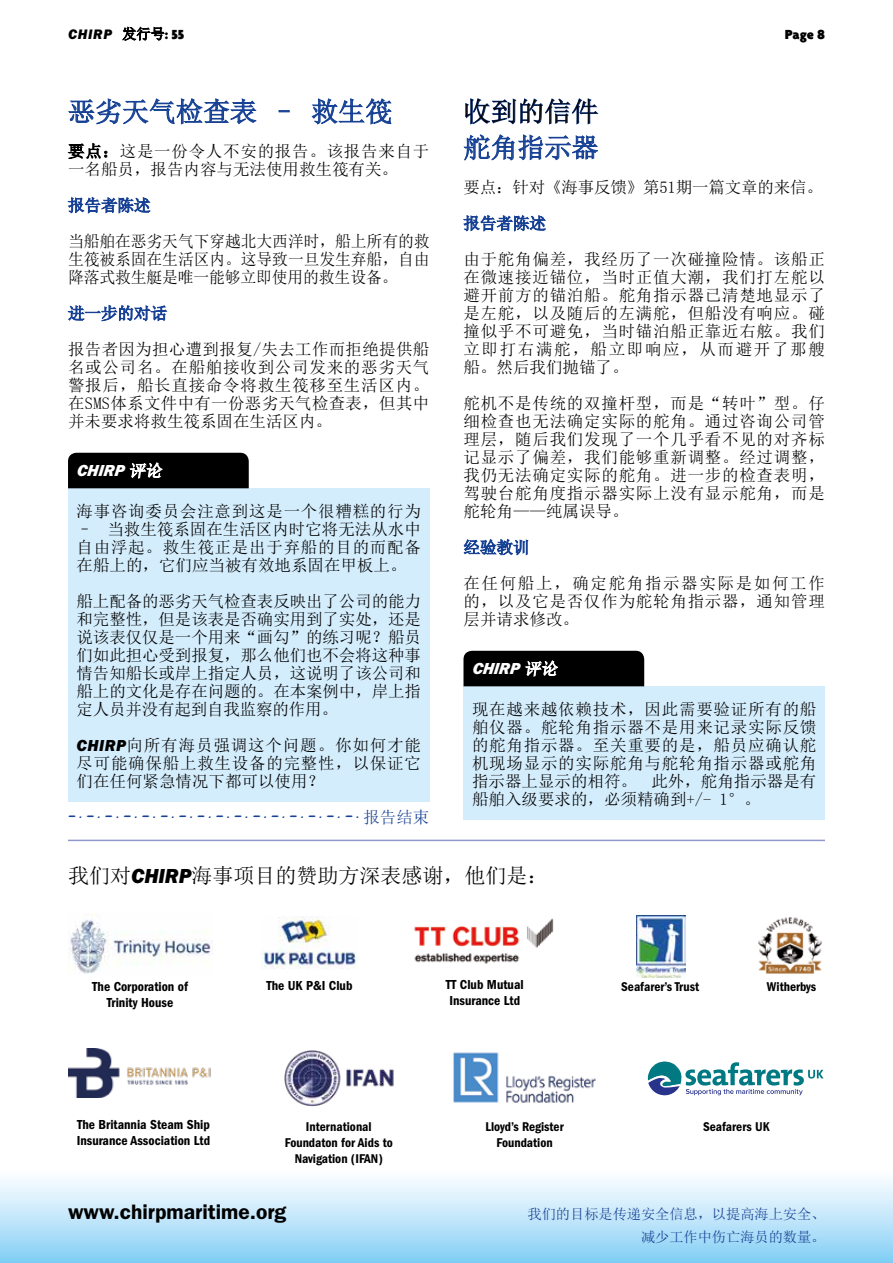
<style>
.page{position:relative;width:893px;height:1263px;background:#fff}
.page>*{position:absolute;margin:0;border:0;box-sizing:border-box;transform-origin:0 0}
.t1{font:27px "Sim Sun";color:#164194}
.t2{font:27px "Sim Sun";color:#000}
.t3{font:21px "Sim Sun";color:#000}
.t4{font:600 21px "ITC Franklin Gothic Std";color:#000}
.t5{font:16.5px/18px "Sim Sun";letter-spacing:.02em;color:#000;text-align:justify}
.t6{font:16.5px/18px "Sim Sun";letter-spacing:.02em;color:#000;text-align:justify;scale:.96 1}
.t7{font:16.5px "OPTI Calculator";color:#164194}
.t8{font:16.5px "Sim Sun";letter-spacing:-.01em;color:#000}
.t9{font:16.5px "Sim Sun";letter-spacing:.045em;color:#000}
.t10{font:16.5px "ITC Franklin Gothic Std Hvy It";color:#fff}
.t11{font:14.25px/22.5px "Sim Sun";letter-spacing:-.005em;color:#164194;text-align:right}
.t12{font:14.25px "ITC Franklin Gothic Std Hvy It";letter-spacing:.05em;color:#000}
.t13{font:900 14.25px "Agenda";color:#000}
.t14{font:13.5px/16.2px "ITC Franklin Gothic Std Dm Cd";color:#000}
.t15{font:13.2px/15.8px "ITC Franklin Gothic Std Dm Cd";color:#000;text-align:center}
.s1{font-family:"Sim Sun"}
.s2{font-family:"Agenda";font-weight:900}
.s3{font-family:"ITC Franklin Gothic Std Hvy It"}
</style>
<div class="page">
<div style="left:0;top:1169px;width:893px;height:94px;background:linear-gradient(to bottom,#fff,#84cff5)"></div>
<svg style="left:122px;top:26px;width:43px;height:15px"></svg>
<hr style="left:68px;top:840px;width:757px;height:1px;background:#8f96cb">
<div style="left:68px;top:488px;width:361px;height:98px;background:#d4edfc"></div>
<div style="left:68px;top:578px;width:361px;height:152px;background:#d4edfc"></div>
<div style="left:68px;top:722px;width:361px;height:80px;background:#d4edfc"></div>
<svg style="left:68px;top:98px;width:189px;height:27px"></svg>
<svg style="left:279px;top:110px;width:11px;height:2px"></svg>
<svg style="left:311px;top:98px;width:81px;height:27px"></svg>
<svg style="left:67px;top:143px;width:41px;height:16px"></svg>
<svg style="left:67px;top:197px;width:84px;height:17px"></svg>
<svg style="left:67px;top:304px;width:101px;height:18px"></svg>
<div style="left:68px;top:453px;width:181px;height:35px;background:#000"></div>
<div style="left:463px;top:686px;width:362px;height:134px;background:#d4edfc"></div>
<svg style="left:465px;top:98px;width:134px;height:27px"></svg>
<svg style="left:463px;top:134px;width:135px;height:27px"></svg>
<svg style="left:463px;top:215px;width:83px;height:17px"></svg>
<svg style="left:463px;top:539px;width:66px;height:17px"></svg>
<div style="left:463px;top:651px;width:181px;height:35px;background:#000"></div>
<img style="left:68px;top:913px;width:144px;height:61px">
<img style="left:453px;top:1052px;width:143px;height:51px">
<img style="left:68px;top:1048px;width:143px;height:50px">
<img style="left:261px;top:916px;width:97px;height:53px">
<img style="left:284px;top:1050px;width:110px;height:57px">
<img style="left:414px;top:918px;width:140px;height:46px">
<img style="left:758px;top:917px;width:64px;height:57px">
<svg style="left:648px;top:1061px;width:175px;height:34px"></svg>
<img style="left:637px;top:916px;width:48px;height:61px">
<p class="t12" style="left:68px;top:26px;width:118px">CHIRP <span class="s1">发行号</span><span class="s2">: 55</span></p>
<p class="t13" style="left:785px;top:26px;width:42px">Page 8</p>
<h1 class="t1" style="left:68px;top:98px;width:326px">恶劣天气检查表 – 救生筏</h1>
<p class="t5" style="left:68px;top:142px;width:363px">要点：这是一份令人不安的报告。该报告来自于一名船员，报告内容与无法使用救生筏有关。</p>
<p class="t6" style="left:68px;top:232px;width:378px">当船舶在恶劣天气下穿越北大西洋时，船上所有的救生筏被系固在生活区内。这导致一旦发生弃船，自由降落式救生艇是唯一能够立即使用的救生设备。</p>
<p class="t5" style="left:68px;top:340px;width:363px">报告者因为担心遭到报复/失去工作而拒绝提供船名或公司名。在船舶接收到公司发来的恶劣天气警报后，船长直接命令将救生筏移至生活区内。在SMS体系文件中有一份恶劣天气检查表，但其中并未要求将救生筏系固在生活区内。</p>
<p class="t10" style="left:77px;top:461px;width:89px">CHIRP <span class="s1">评论</span></p>
<p class="t9" style="left:77px;top:503px;width:346px">海事咨询委员会注意到这是一个很糟糕的行为</p>
<p class="t5" style="left:77px;top:520px;width:346px">– 当救生筏系固在生活区内时它将无法从水中自由浮起。救生筏正是出于弃船的目的而配备在船上的，它们应当被有效地系固在甲板上。</p>
<p class="t5" style="left:77px;top:592px;width:346px">船上配备的恶劣天气检查表反映出了公司的能力和完整性，但是该表是否确实用到了实处，还是说该表仅仅是一个用来“画勾”的练习呢？船员们如此担心受到报复，那么他们也不会将这种事情告知船长或岸上指定人员，这说明了该公司和船上的文化是存在问题的。在本案例中，岸上指定人员并没有起到自我监察的作用。</p>
<p class="t5" style="left:77px;top:736px;width:346px"><span class="s3">CHIRP</span>向所有海员强调这个问题。你如何才能尽可能确保船上救生设备的完整性，以保证它们在任何紧急情况下都可以使用？</p>
<p class="t7" style="left:68px;top:804px;width:363px">– . – . – . – . – . – . – . – . – . – . – . – . – . – . – . – . <span class="s1">报告结束</span></p>
<h1 class="t2" style="left:463px;top:98px;width:136px">收到的信件</h1>
<h1 class="t1" style="left:463px;top:134px;width:136px">舵角指示器</h1>
<p class="t8" style="left:463px;top:179px;width:361px">要点：针对《海事反馈》第51期一篇文章的来信。</p>
<p class="t5" style="left:463px;top:250px;width:363px">由于舵角偏差，我经历了一次碰撞险情。该船正在微速接近锚位，当时正值大潮，我们打左舵以避开前方的锚泊船。舵角指示器已清楚地显示了是左舵，以及随后的左满舵，但船没有响应。碰撞似乎不可避免，当时锚泊船正靠近右舷。我们立即打右满舵，船立即响应，从而避开了那艘船。然后我们抛锚了。</p>
<p class="t5" style="left:463px;top:394px;width:363px">舵机不是传统的双撞杆型，而是“转叶”型。仔细检查也无法确定实际的舵角。通过咨询公司管理层，随后我们发现了一个几乎看不见的对齐标记显示了偏差，我们能够重新调整。经过调整，我仍无法确定实际的舵角。进一步的检查表明，驾驶台舵角度指示器实际上没有显示舵角，而是舵轮角——纯属误导。</p>
<p class="t5" style="left:463px;top:574px;width:363px">在任何船上，确定舵角指示器实际是如何工作的，以及它是否仅作为舵轮角指示器，通知管理层并请求修改。</p>
<p class="t10" style="left:472px;top:659px;width:89px">CHIRP <span class="s1">评论</span></p>
<p class="t5" style="left:472px;top:700px;width:346px">现在越来越依赖技术，因此需要验证所有的船舶仪器。舵轮角指示器不是用来记录实际反馈的舵角指示器。至关重要的是，船员应确认舵机现场显示的实际舵角与舵轮角指示器或舵角指示器上显示的相符。 此外，舵角指示器是有船舶入级要求的，必须精确到+/- 1°。</p>
<p class="t3" style="left:68px;top:865px;width:482px">我们对<span class="s3">CHIRP</span>海事项目的赞助方深表感谢，他们是：</p>
<p class="t14" style="left:92px;top:979px;width:97px;text-align:center">The Corporation of<br>Trinity House</p>
<p class="t14" style="left:266px;top:977px;width:88px">The UK P&amp;I Club</p>
<p class="t14" style="left:446px;top:977px;width:79px">TT Club Mutual<br>Insurance Ltd</p>
<p class="t15" style="left:767px;top:979px;width:51px">Witherbys</p>
<p class="t15" style="left:621px;top:979px;width:80px">Seafarer’s Trust</p>
<p class="t14" style="left:77px;top:1116px;width:135px">The Britannia Steam Ship<br>Insurance Association Ltd</p>
<p class="t15" style="left:285px;top:1119px;width:110px">International<br>Foundaton for Aids to<br>Navigation (IFAN)</p>
<p class="t15" style="left:485px;top:1119px;width:80px">Lloyd’s Register<br>Foundation</p>
<p class="t15" style="left:703px;top:1119px;width:68px">Seafarers UK</p>
<p class="t4" style="left:68px;top:1200px;width:220px">www.chirpmaritime.org</p>
<p class="t11" style="left:528px;top:1203px;width:299px">我们的目标是传递安全信息，以提高海上安全、减少工作中伤亡海员的数量。</p>
</div>
